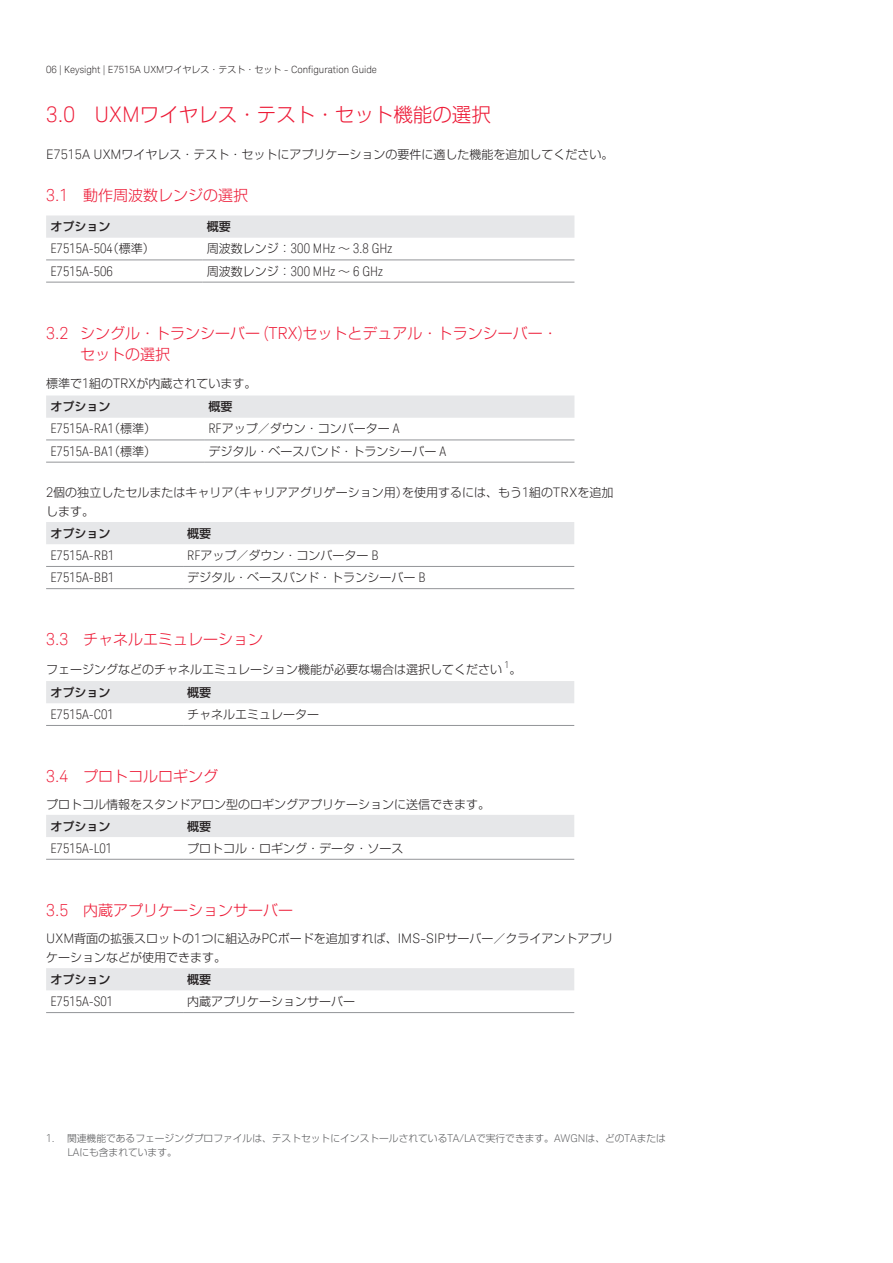
<style>
.page{position:relative;width:893px;height:1263px;background:#fff}
.page>*{position:absolute;margin:0;border:0;box-sizing:border-box;transform-origin:0 0}
.t1{font:300 19.5px "Shin Go Pro";color:#ed1a36}
.t2{font:300 15px/21px "Shin Go Pro";color:#ed1a36}
.t3{font:300 condensed 13.2px "Keysight Sans";color:#231f20}
.t4{font:300 12px/22.8px "Shin Go Pro";color:#231f20}
.t5{font:500 12px "Shin Go Pro";color:#231f20}
.t6{font:300 9.9px "Keysight Sans";color:#231f20}
.t7{font:300 9.75px/13.5px "Shin Go Pro";color:#57585a}
.s1{font-family:"Shin Go Pro";font-size:9px}
.s2{font-family:"Keysight Sans";font-size:21.45px}
.s3{font-family:"Keysight Sans";font-size:13.2px}
.s4{font-family:"Keysight Sans";font-size:16.5px}
.s5{font-family:"Shin Go Pro";font-stretch:normal;font-size:12px}
.s6{font-weight:500}
.s7{font-family:"Keysight Sans";font-stretch:condensed;font-size:13.2px}
.s8{font-family:"Keysight Sans";font-size:10.8px}
</style>
<div class="page">
<div style="left:46px;top:215px;width:528px;height:23px;background:#e6e7e9"></div>
<hr style="left:46px;top:282px;width:157px;height:1px;background:#939598">
<hr style="left:203px;top:282px;width:371px;height:1px;background:#939598">
<hr style="left:46px;top:260px;width:157px;height:1px;background:#939598">
<hr style="left:203px;top:260px;width:371px;height:1px;background:#939598">
<div style="left:46px;top:395px;width:528px;height:23px;background:#e6e7e9"></div>
<hr style="left:46px;top:440px;width:158px;height:1px;background:#939598">
<hr style="left:46px;top:462px;width:158px;height:1px;background:#939598">
<hr style="left:204px;top:440px;width:370px;height:1px;background:#939598">
<hr style="left:204px;top:462px;width:370px;height:1px;background:#939598">
<div style="left:46px;top:522px;width:528px;height:22px;background:#e6e7e9"></div>
<hr style="left:46px;top:566px;width:137px;height:1px;background:#939598">
<hr style="left:46px;top:588px;width:137px;height:1px;background:#939598">
<hr style="left:183px;top:566px;width:391px;height:1px;background:#939598">
<hr style="left:183px;top:588px;width:391px;height:1px;background:#939598">
<div style="left:46px;top:681px;width:528px;height:22px;background:#e6e7e9"></div>
<hr style="left:46px;top:725px;width:137px;height:1px;background:#939598">
<hr style="left:183px;top:725px;width:391px;height:1px;background:#939598">
<div style="left:46px;top:815px;width:528px;height:22px;background:#e6e7e9"></div>
<hr style="left:46px;top:859px;width:137px;height:1px;background:#939598">
<hr style="left:183px;top:859px;width:391px;height:1px;background:#939598">
<div style="left:46px;top:968px;width:528px;height:22px;background:#e6e7e9"></div>
<hr style="left:46px;top:1012px;width:137px;height:1px;background:#939598">
<hr style="left:183px;top:1012px;width:391px;height:1px;background:#939598">
<p class="t6" style="left:46px;top:64px;width:332px">06 | Keysight | E7515A UXM<span class="s1">ワイヤレス・テスト・セット</span> - Configuration Guide</p>
<h1 class="t1" style="left:46px;top:98px;width:446px"><span class="s2">3.0 UXM</span>ワイヤレス・テスト・セット機能の選択</h1>
<p class="t4" style="left:46px;top:142px;width:569px"><span class="s3">E7515A UXM</span>ワイヤレス・テスト・セットにアプリケーションの要件に適した機能を追加してください。</p>
<p class="t2" style="left:46px;top:183px;width:204px"><span class="s4">3.1</span>　動作周波数レンジの選択</p>
<p class="t5" style="left:50px;top:217px;width:61px">オプション</p>
<p class="t5" style="left:207px;top:217px;width:25px">概要</p>
<p class="t3" style="left:50px;top:241px;width:106px">E7515A-504<span class="s5">（標準）</span></p>
<p class="t3" style="left:207px;top:241px;width:187px"><span class="s5">周波数レンジ：</span>300 MHz <span class="s5">～</span> 3.8 GHz</p>
<p class="t3" style="left:50px;top:263px;width:64px">E7515A-506</p>
<p class="t3" style="left:207px;top:263px;width:178px"><span class="s5">周波数レンジ：</span>300 MHz <span class="s5">～</span> 6 GHz</p>
<p class="t2" style="left:80px;top:321px;width:479px;text-indent:-34px"><span class="s4">3.2</span> シングル・トランシーバー <span class="s4">(TRX)</span>セットとデュアル・トランシーバー・セットの選択</p>
<p class="t4" style="left:50px;top:371px;width:207px;text-indent:-4px">標準で<span class="s3">1</span>組の<span class="s3">TRX</span>が内蔵されています。<span class="s6">オプション</span></p>
<p class="t5" style="left:208px;top:397px;width:25px">概要</p>
<p class="t3" style="left:50px;top:421px;width:107px">E7515A-RA1<span class="s5">（標準）</span></p>
<p class="t4" style="left:208px;top:416px;width:193px"><span class="s7">RF</span>アップ／ダウン・コンバーター <span class="s7">A</span></p>
<p class="t3" style="left:50px;top:443px;width:107px">E7515A-BA1<span class="s5">（標準）</span></p>
<p class="t4" style="left:208px;top:438px;width:239px">デジタル・ベースバンド・トランシーバー <span class="s7">A</span></p>
<p class="t4" style="left:46px;top:481px;width:569px;line-height:19.5px"><span class="s3">2</span>個の独立したセルまたはキャリア（キャリアアグリゲーション用）を使用するには、もう<span class="s3">1</span>組の<span class="s3">TRX</span>を追加します。</p>
<p class="t5" style="left:50px;top:523px;width:61px">オプション</p>
<p class="t5" style="left:187px;top:523px;width:25px">概要</p>
<p class="t3" style="left:50px;top:547px;width:66px">E7515A-RB1</p>
<p class="t4" style="left:187px;top:542px;width:193px"><span class="s7">RF</span>アップ／ダウン・コンバーター <span class="s7">B</span></p>
<p class="t3" style="left:50px;top:570px;width:66px">E7515A-BB1</p>
<p class="t4" style="left:187px;top:565px;width:240px">デジタル・ベースバンド・トランシーバー <span class="s7">B</span></p>
<p class="t2" style="left:46px;top:627px;width:219px"><span class="s4">3.3</span>　チャネルエミュレーション</p>
<p class="t4" style="left:50px;top:656px;width:473px;text-indent:-4px">フェージングなどのチャネルエミュレーション機能が必要な場合は選択してください <sup>1</sup>。<span class="s6">オプション</span></p>
<p class="t5" style="left:187px;top:682px;width:25px">概要</p>
<p class="t3" style="left:50px;top:706px;width:65px">E7515A-C01</p>
<p class="t4" style="left:187px;top:701px;width:133px">チャネルエミュレーター</p>
<p class="t2" style="left:46px;top:764px;width:174px"><span class="s4">3.4</span>　プロトコルロギング</p>
<p class="t4" style="left:46px;top:792px;width:445px">プロトコル情報をスタンドアロン型のロギングアプリケーションに送信できます。</p>
<p class="t5" style="left:50px;top:816px;width:61px">オプション</p>
<p class="t5" style="left:187px;top:816px;width:25px">概要</p>
<p class="t3" style="left:50px;top:840px;width:63px">E7515A-L01</p>
<p class="t4" style="left:187px;top:835px;width:217px">プロトコル・ロギング・データ・ソース</p>
<p class="t2" style="left:46px;top:898px;width:249px"><span class="s4">3.5</span>　内蔵アプリケーションサーバー</p>
<p class="t4" style="left:46px;top:927px;width:569px;line-height:19.5px"><span class="s3">UXM</span>背面の拡張スロットの<span class="s3">1</span>つに組込み<span class="s3">PC</span>ボードを追加すれば、<span class="s3">IMS-SIP</span>サーバー／クライアントアプリケーションなどが使用できます。</p>
<p class="t5" style="left:50px;top:969px;width:61px">オプション</p>
<p class="t5" style="left:187px;top:969px;width:25px">概要</p>
<p class="t3" style="left:50px;top:993px;width:64px">E7515A-S01</p>
<p class="t4" style="left:187px;top:988px;width:169px">内蔵アプリケーションサーバー</p>
<p class="t7" style="left:67px;top:1131px;width:600px;text-indent:-21px"><span class="s8">1.</span> 関連機能であるフェージングプロファイルは、テストセットにインストールされている<span class="s8">TA/LA</span>で実行できます。<span class="s8">AWGN</span>は、どの<span class="s8">TA</span>または<br><span class="s8">LA</span>にも含まれています。</p>
</div>
